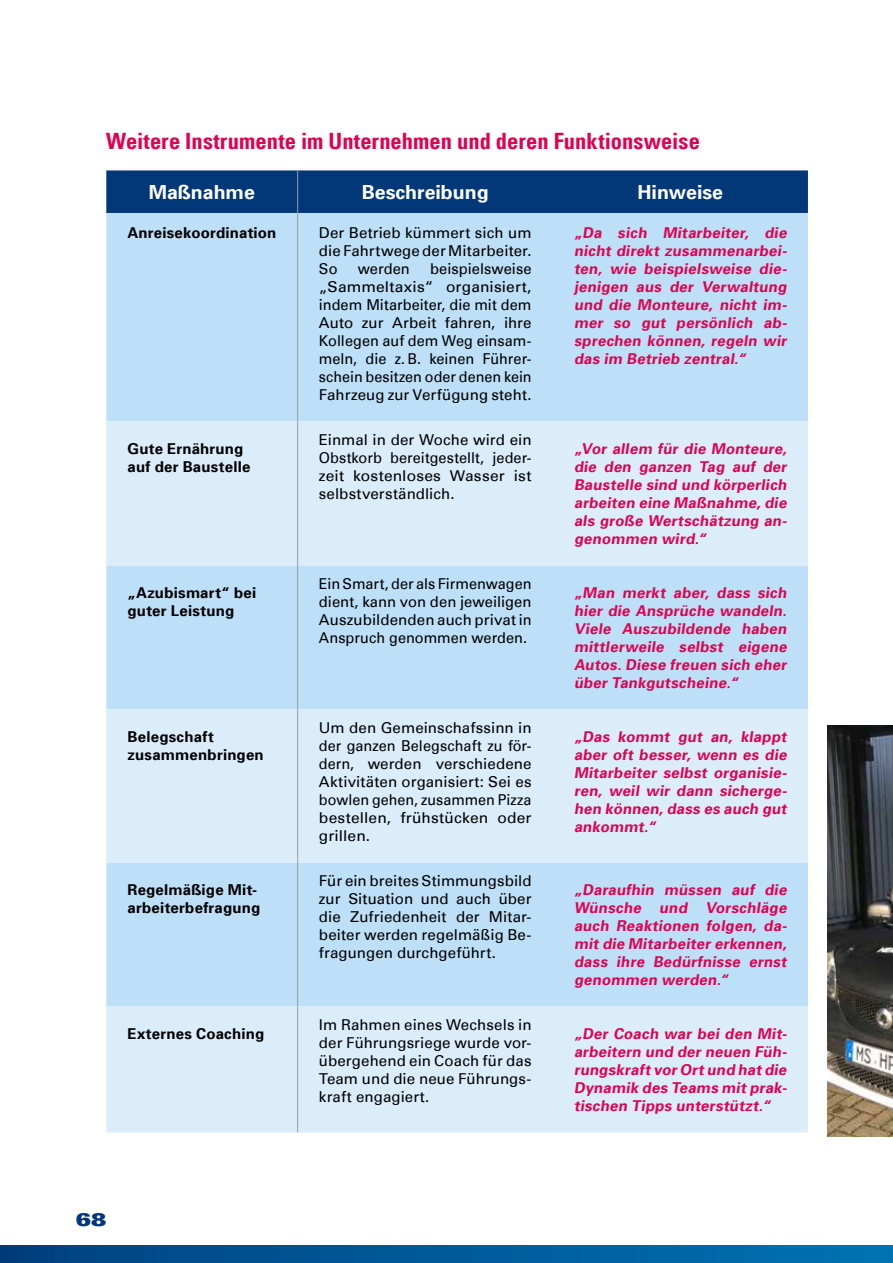
<style>
.page{position:relative;width:893px;height:1263px;background:#fff}
.page>*{position:absolute;margin:0;border:0;box-sizing:border-box;transform-origin:0 0}
.t1{font:700 condensed 22.5px "Univers";letter-spacing:.005em;color:#de0351}
.t2{font:700 19.5px "Univers 65";color:#fff}
.t3{font:900 expanded 18px "Univers";color:#033878}
.t4{font:700 15px/18px "Univers 65";color:#de0351;text-align:justify}
.t5{font:15px/18px "Univers";letter-spacing:.005em;color:#000;text-align:justify}
.t6{font:700 15px/18px "Univers 65";letter-spacing:.015em;color:#000}
.t7{font:15px/18px "Univers";letter-spacing:.005em;color:#000;text-align:justify;scale:.96 1}
</style>
<div class="page">
<div style="left:0;top:1246px;width:893px;height:17px;background:linear-gradient(to right,#004080,#0073b3)"></div>
<div style="left:106px;top:170px;width:702px;height:43px;background:#033878"></div>
<div style="left:106px;top:213px;width:702px;height:208px;background:#bddff7"></div>
<svg style="left:106px;top:421px;width:702px;height:711px;background:#cee7f9"></svg>
<hr style="left:297px;top:170px;width:1px;height:43px;background:#9d9d9c">
<hr style="left:297px;top:213px;width:1px;height:208px;background:#9d9d9c">
<hr style="left:297px;top:421px;width:1px;height:144px;background:#9d9d9c">
<hr style="left:297px;top:565px;width:1px;height:144px;background:#9d9d9c">
<hr style="left:297px;top:709px;width:1px;height:153px;background:#9d9d9c">
<hr style="left:297px;top:862px;width:1px;height:144px;background:#9d9d9c">
<hr style="left:297px;top:1006px;width:1px;height:126px;background:#9d9d9c">
<img style="left:827px;top:725px;width:66px;height:411px">
<h1 class="t1" style="left:106px;top:128px;width:595px">Weitere Instrumente im Unternehmen und deren Funktionsweise</h1>
<h2 class="t2" style="left:149px;top:179px;width:108px">Maßnahme</h2>
<h2 class="t2" style="left:362px;top:179px;width:128px">Beschreibung</h2>
<h2 class="t2" style="left:638px;top:179px;width:87px">Hinweise</h2>
<p class="t6" style="left:128px;top:223px;width:150px">Anreisekoordination</p>
<p class="t5" style="left:319px;top:224px;width:214px">Der Betrieb kümmert sich um die Fahrtwege der Mitarbeiter.<br>So</p>
<p class="t4" style="left:574px;top:223px;width:217px">„Da sich Mitarbeiter, die nicht direkt zusammenarbei&shy;ten, wie beispielsweise die&shy;jenigen aus der Verwaltung und die Monteure, nicht im&shy;mer so gut persönlich ab&shy;sprechen können, regeln wir das im Betrieb zentral.“</p>
<p class="t5" style="left:319px;top:260px;width:214px;text-indent:111px">beispielsweise „Sammeltaxis“ organisiert, indem Mitarbeiter, die mit dem Auto zur Arbeit fahren, ihre Kollegen auf dem Weg einsam&shy;meln, die z. B. keinen Führer&shy;schein besitzen oder denen kein Fahrzeug zur Verfügung steht.</p>
<p class="t5" style="left:358px;top:260px;width:54px">werden</p>
<p class="t6" style="left:128px;top:439px;width:124px">Gute Ernährung auf der Baustelle</p>
<p class="t5" style="left:319px;top:431px;width:214px">Einmal in der Woche wird ein Obstkorb bereitgestellt, jeder&shy;zeit kostenloses Wasser ist selbstverständlich.</p>
<p class="t4" style="left:574px;top:439px;width:217px">„Vor allem für die Monteure, die den ganzen Tag auf der Baustelle sind und körperlich arbeiten eine Maßnahme, die als große Wertschätzung an&shy;genommen wird.“</p>
<p class="t6" style="left:128px;top:583px;width:130px">„Azubismart“ bei guter Leistung</p>
<p class="t7" style="left:319px;top:575px;width:223px">Ein Smart, der als Firmenwagen dient, kann von den jeweiligen Auszubildenden auch privat in Anspruch genommen werden.</p>
<p class="t4" style="left:574px;top:583px;width:217px">„Man merkt aber, dass sich hier die Ansprüche wandeln.<br>Viele Auszubildende haben mittlerweile selbst eigene Autos. Diese freuen sich eher über Tankgutscheine.“</p>
<p class="t6" style="left:128px;top:727px;width:138px">Belegschaft zusammenbringen</p>
<p class="t5" style="left:319px;top:719px;width:214px">Um den Gemeinschafssinn in der ganzen Belegschaft zu för&shy;dern, werden verschiedene Aktivitäten organisiert: Sei es bowlen gehen, zusammen Pizza bestellen, frühstücken oder grillen.</p>
<p class="t4" style="left:574px;top:727px;width:217px">„Das kommt gut an, klappt aber oft besser, wenn es die Mitarbeiter selbst organisie&shy;ren, weil wir dann sicherge&shy;hen können, dass es auch gut ankommt.“</p>
<p class="t6" style="left:128px;top:880px;width:134px">Regelmäßige Mit&shy;arbeiterbefragung</p>
<p class="t5" style="left:319px;top:872px;width:214px">Für ein breites Stimmungsbild zur Situation und auch über die Zufriedenheit der Mitar&shy;beiter werden regelmäßig Be&shy;fragungen durchgeführt.</p>
<p class="t4" style="left:574px;top:880px;width:217px">„Daraufhin müssen auf die Wünsche und Vorschläge auch Reaktionen folgen, da&shy;mit die Mitarbeiter erkennen, dass ihre Bedürfnisse ernst genommen werden.“</p>
<p class="t6" style="left:128px;top:1024px;width:138px">Externes Coaching</p>
<p class="t5" style="left:319px;top:1016px;width:214px">Im Rahmen eines Wechsels in der Führungsriege wurde vor&shy;übergehend ein Coach für das Team und die neue Führungs&shy;kraft engagiert.</p>
<p class="t4" style="left:574px;top:1024px;width:217px">„Der Coach war bei den Mit&shy;arbeitern und der neuen Füh&shy;rungskraft vor Ort und hat die Dynamik des Teams mit prak&shy;tischen Tipps unterstützt.“</p>
<p class="t3" style="left:76px;top:1208px;width:32px">68</p>
</div>
